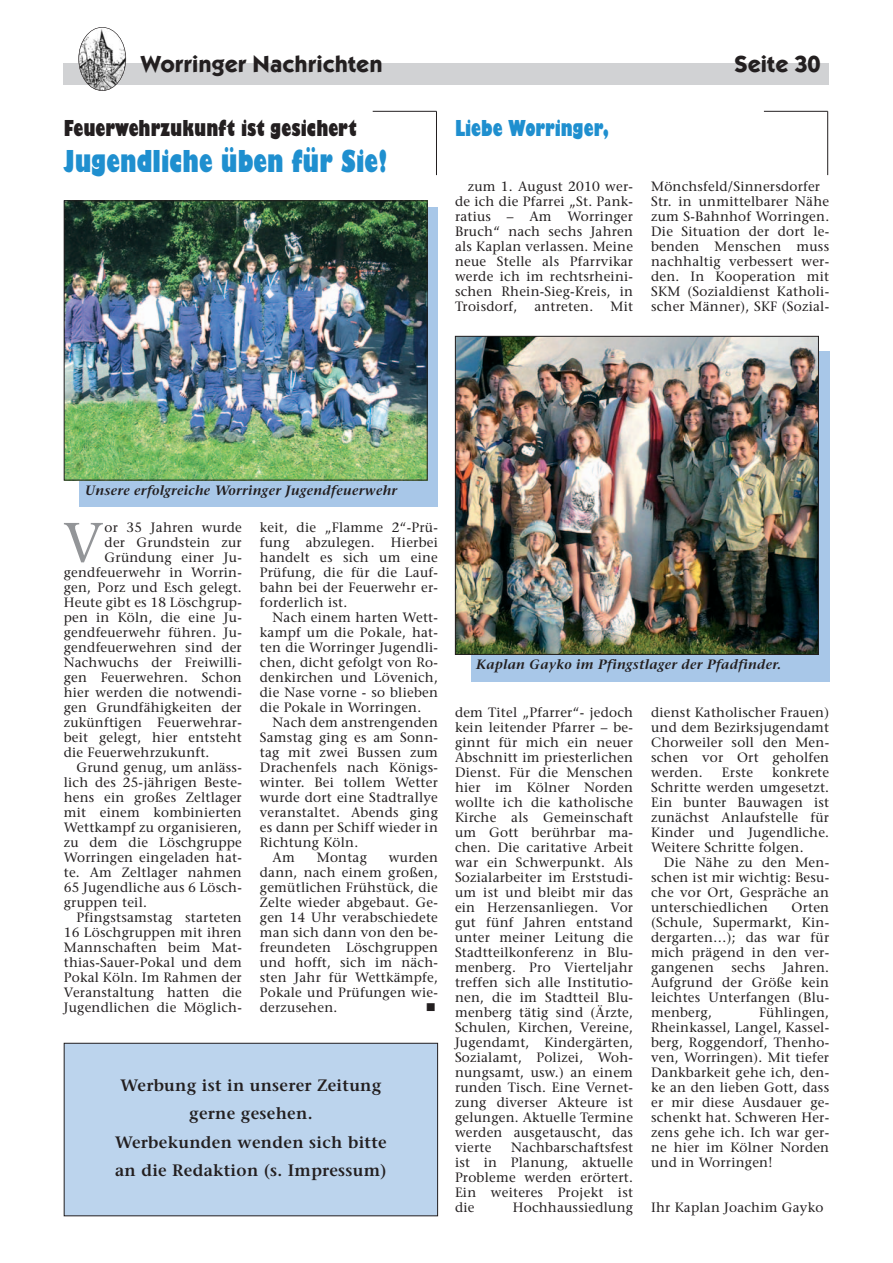
<style>
.page{position:relative;width:893px;height:1263px;background:#fff}
.page>*{position:absolute;margin:0;border:0;box-sizing:border-box;transform-origin:0 0}
.t1{font:56.25px "Stone Serif";color:#939598}
.t2{font:800 condensed 33px "Giltus T";color:#1f8fcf}
.t3{font:800 condensed 24px "Giltus T";color:#231f20}
.t4{font:700 24px "Kabel Itc T";color:#231f20}
.t5{font:800 condensed 24px "Giltus T";color:#1f8fcf}
.t6{font:600 16.5px/28.5px "Stone Serif";letter-spacing:.02em;color:#231f20;text-align:center}
.t7{font:13.5px/15px "Stone Serif";letter-spacing:.015em;color:#231f20;text-align:justify}
.t8{font:italic 600 13.5px "Stone Serif";letter-spacing:.02em;color:#231f20}
.t9{font:13.5px "Wingdings";color:#231f20}
</style>
<div class="page">
<div style="left:64px;top:64px;width:765px;height:21px;background:#d1d2d4"></div>
<img style="left:79px;top:27px;width:47px;height:64px;border-radius:50%">
<div style="left:78px;top:27px;width:48px;height:64px;border:1px solid #231f20;border-radius:50%"></div>
<hr style="left:373px;top:111px;width:63px;height:1px;background:#231f20">
<hr style="left:436px;top:111px;width:1px;height:64px;background:#231f20">
<hr style="left:764px;top:111px;width:64px;height:1px;background:#231f20">
<hr style="left:827px;top:111px;width:1px;height:64px;background:#231f20">
<div style="left:80px;top:208px;width:358px;height:299px;background:#a8c7e8"></div>
<img style="left:66px;top:202px;width:360px;height:276px">
<div style="left:64px;top:200px;width:364px;height:280px;border:1px solid #231f20"></div>
<div style="left:471px;top:351px;width:358px;height:330px;background:#a8c7e8"></div>
<img style="left:457px;top:338px;width:360px;height:315px">
<div style="left:455px;top:336px;width:364px;height:319px;border:1px solid #231f20"></div>
<div style="left:64px;top:1043px;width:374px;height:173px;background:#bcd4ed"></div>
<div style="left:64px;top:1043px;width:374px;height:173px;border:1px solid #231f20"></div>
<h3 class="t4" style="left:140px;top:49px;width:244px">Worringer Nachrichten</h3>
<h3 class="t4" style="left:734px;top:49px;width:88px">Seite 30</h3>
<h3 class="t3" style="left:64px;top:114px;width:294px">Feuerwehrzukunft ist gesichert</h3>
<h2 class="t2" style="left:64px;top:142px;width:325px">Jugendliche üben für Sie!</h2>
<h3 class="t5" style="left:455px;top:114px;width:156px">Liebe Worringer,</h3>
<p class="t7" style="left:455px;top:181px;width:180px;text-indent:13px">zum 1. August 2010 wer&shy;de ich die Pfarrei „St. Pank&shy;ratius – Am Worringer Bruch“ nach sechs Jahren als Kaplan verlassen. Meine neue Stelle als Pfarrvikar werde ich im rechtsrheini&shy;schen Rhein-Sieg-Kreis, in Troisdorf,</p>
<p class="t7" style="left:534px;top:301px;width:60px">antreten.</p>
<p class="t7" style="left:610px;top:301px;width:24px">Mit</p>
<p class="t7" style="left:651px;top:181px;width:180px;text-align:left">Mönchsfeld/Sinnersdorfer<br>Str. in unmittelbarer Nähe zum S-Bahnhof Worringen.<br>Die Situation der dort le&shy;benden Menschen muss nachhaltig verbessert wer&shy;den. In Kooperation mit<br>SKM (Sozialdienst Katholi&shy;scher Männer), SKF (Sozial-</p>
<p class="t8" style="left:85px;top:485px;width:314px">Unsere erfolgreiche Worringer Jugendfeuerwehr</p>
<h1 class="t1" style="left:63px;top:521px;width:42px">V</h1>
<p class="t7" style="left:105px;top:522px;width:139px">or 35 Jahren wurde</p>
<p class="t7" style="left:260px;top:522px;width:180px">keit, die „Flamme 2“-Prü&shy;fung abzulegen. Hierbei handelt es sich um eine Prüfung, die für die Lauf&shy;bahn bei der Feuerwehr er&shy;forderlich ist.</p>
<p class="t7" style="left:260px;top:612px;width:180px;text-indent:13px">Nach einem harten Wett&shy;kampf um die Pokale, hat&shy;ten die Worringer Jugendli&shy;chen, dicht gefolgt von Ro&shy;denkirchen und Lövenich, die Nase vorne - so blieben die Pokale in Worringen.</p>
<p class="t7" style="left:273px;top:717px;width:167px">Nach dem anstrengenden</p>
<p class="t7" style="left:260px;top:732px;width:180px">Samstag ging es am Sonn-</p>
<p class="t7" style="left:260px;top:747px;width:180px">tag mit zwei Bussen zum</p>
<p class="t7" style="left:260px;top:762px;width:180px">Drachenfels nach Königs-</p>
<p class="t7" style="left:260px;top:777px;width:180px">winter. Bei tollem Wetter</p>
<p class="t7" style="left:260px;top:792px;width:180px">wurde dort eine Stadtrallye</p>
<p class="t7" style="left:260px;top:807px;width:180px">veranstaltet. Abends ging</p>
<p class="t7" style="left:260px;top:822px;width:180px">es dann per Schiff wieder in</p>
<p class="t7" style="left:260px;top:837px;width:100px">Richtung Köln.</p>
<p class="t7" style="left:273px;top:852px;width:24px">Am</p>
<p class="t7" style="left:317px;top:852px;width:52px">Montag</p>
<p class="t7" style="left:105px;top:537px;width:139px">der Grundstein zur</p>
<p class="t7" style="left:105px;top:552px;width:139px">Gründung einer Ju-</p>
<p class="t7" style="left:64px;top:567px;width:180px">gendfeuerwehr in Worrin-</p>
<p class="t7" style="left:64px;top:582px;width:180px">gen, Porz und Esch gelegt.</p>
<p class="t7" style="left:64px;top:597px;width:180px">Heute gibt es 18 Löschgrup-</p>
<p class="t7" style="left:64px;top:612px;width:180px">pen in Köln, die eine Ju-</p>
<p class="t7" style="left:64px;top:627px;width:180px">gendfeuerwehr führen. Ju-</p>
<p class="t7" style="left:64px;top:642px;width:180px">gendfeuerwehren sind der</p>
<p class="t7" style="left:64px;top:657px;width:180px">Nachwuchs der Freiwilli-</p>
<p class="t7" style="left:64px;top:672px;width:180px">gen Feuerwehren. Schon</p>
<p class="t7" style="left:64px;top:687px;width:180px">hier werden die notwendi-</p>
<p class="t7" style="left:64px;top:702px;width:180px">gen Grundfähigkeiten der</p>
<p class="t7" style="left:64px;top:717px;width:180px">zukünftigen Feuerwehrar-</p>
<p class="t7" style="left:64px;top:732px;width:180px">beit gelegt, hier entsteht</p>
<p class="t7" style="left:64px;top:747px;width:147px">die Feuerwehrzukunft.</p>
<p class="t7" style="left:77px;top:762px;width:167px">Grund genug, um anläss-</p>
<p class="t7" style="left:64px;top:777px;width:180px">lich des 25-jährigen Beste-</p>
<p class="t7" style="left:64px;top:792px;width:180px">hens ein großes Zeltlager</p>
<p class="t7" style="left:64px;top:807px;width:180px">mit einem kombinierten</p>
<p class="t7" style="left:64px;top:822px;width:180px">Wettkampf zu organisieren,</p>
<p class="t7" style="left:64px;top:837px;width:180px">zu dem die Löschgruppe</p>
<p class="t7" style="left:64px;top:852px;width:180px">Worringen eingeladen hat-</p>
<p class="t7" style="left:64px;top:867px;width:180px">te. Am Zeltlager nahmen</p>
<p class="t7" style="left:64px;top:882px;width:180px">65 Jugendliche aus 6 Lösch-</p>
<p class="t7" style="left:64px;top:897px;width:85px">gruppen teil.</p>
<p class="t7" style="left:77px;top:912px;width:167px">Pfingstsamstag starteten</p>
<p class="t7" style="left:64px;top:927px;width:180px">16 Löschgruppen mit ihren</p>
<p class="t7" style="left:64px;top:942px;width:180px">Mannschaften beim Mat-</p>
<p class="t7" style="left:64px;top:957px;width:180px">thias-Sauer-Pokal und dem</p>
<p class="t7" style="left:64px;top:972px;width:180px">Pokal Köln. Im Rahmen der</p>
<p class="t7" style="left:64px;top:987px;width:180px">Veranstaltung hatten die</p>
<p class="t7" style="left:64px;top:1002px;width:180px">Jugendlichen die Möglich-</p>
<p class="t7" style="left:260px;top:852px;width:180px;text-indent:129px">wurden dann, nach einem großen, gemütlichen Frühstück, die Zelte wieder abgebaut. Ge&shy;gen 14 Uhr verabschiedete man sich dann von den be&shy;freundeten Löschgruppen und hofft, sich im näch&shy;sten Jahr für Wettkämpfe, Pokale und Prüfungen wie&shy;derzusehen.</p>
<p class="t9" style="left:426px;top:1000px;width:12px">■</p>
<p class="t6" style="left:115px;top:1072px;width:273px">Werbung ist in unserer Zeitung gerne gesehen.<br>Werbekunden wenden sich bitte an die Redaktion (s. Impressum)</p>
<p class="t8" style="left:476px;top:659px;width:307px">Kaplan Gayko im Pfingstlager der Pfadfinder.</p>
<p class="t7" style="left:455px;top:706px;width:180px">dem Titel „Pfarrer“- jedoch kein leitender Pfarrer – be&shy;ginnt für mich ein neuer Abschnitt im priesterlichen Dienst. Für die Menschen hier im Kölner Norden wollte ich die katholische Kirche als Gemeinschaft um Gott berührbar ma&shy;chen. Die caritative Arbeit war ein Schwerpunkt. Als Sozialarbeiter im Erststudi&shy;um ist und bleibt mir das ein Herzensanliegen. Vor gut fünf Jahren entstand unter meiner Leitung die Stadtteilkonferenz in Blu&shy;menberg. Pro Vierteljahr treffen sich alle Institutio&shy;nen, die im Stadtteil Blu&shy;menberg tätig sind (Ärzte, Schulen, Kirchen, Vereine, Jugendamt, Kindergärten, Sozialamt, Polizei, Woh&shy;nungsamt, usw.) an einem runden Tisch. Eine Vernet&shy;zung diverser Akteure ist gelungen. Aktuelle Termine werden ausgetauscht, das vierte</p>
<p class="t7" style="left:455px;top:1141px;width:180px;text-indent:56px">Nachbarschaftsfest ist in Planung, aktuelle Probleme werden erörtert.<br>Ein weiteres Projekt ist die</p>
<p class="t7" style="left:513px;top:1201px;width:122px">Hochhaussiedlung</p>
<p class="t7" style="left:651px;top:706px;width:180px">dienst Katholischer Frauen) und dem Bezirksjugendamt Chorweiler soll den Men&shy;schen vor Ort geholfen werden.</p>
<p class="t7" style="left:651px;top:766px;width:180px;text-indent:121px">konkrete Schritte werden umgesetzt.<br>Ein bunter Bauwagen ist zunächst Anlaufstelle für Kinder und Jugendliche.<br>Weitere Schritte folgen.</p>
<p class="t7" style="left:651px;top:856px;width:180px;text-indent:13px">Die Nähe zu den Men&shy;schen ist mir wichtig: Besu&shy;che vor Ort, Gespräche an unterschiedlichen</p>
<p class="t7" style="left:722px;top:766px;width:33px">Erste</p>
<p class="t7" style="left:651px;top:901px;width:180px;text-indent:140px">Orten (Schule, Supermarkt, Kin&shy;dergarten…); das war für mich prägend in den ver&shy;gangenen</p>
<p class="t7" style="left:651px;top:961px;width:180px;text-indent:132px">Jahren.<br>Aufgrund der Größe kein leichtes Unterfangen (Blu&shy;menberg,</p>
<p class="t7" style="left:731px;top:961px;width:36px">sechs</p>
<p class="t7" style="left:651px;top:1006px;width:180px;text-indent:108px">Fühlingen, Rheinkassel, Langel, Kassel&shy;berg, Roggendorf, Thenho&shy;ven, Worringen). Mit tiefer Dankbarkeit gehe ich, den&shy;ke an den lieben Gott, dass er mir diese Ausdauer ge&shy;schenkt hat. Schweren Her&shy;zens gehe ich. Ich war ger&shy;ne hier im Kölner Norden und in Worringen!</p>
<p class="t7" style="left:651px;top:1201px;width:174px">Ihr Kaplan Joachim Gayko</p>
</div>
